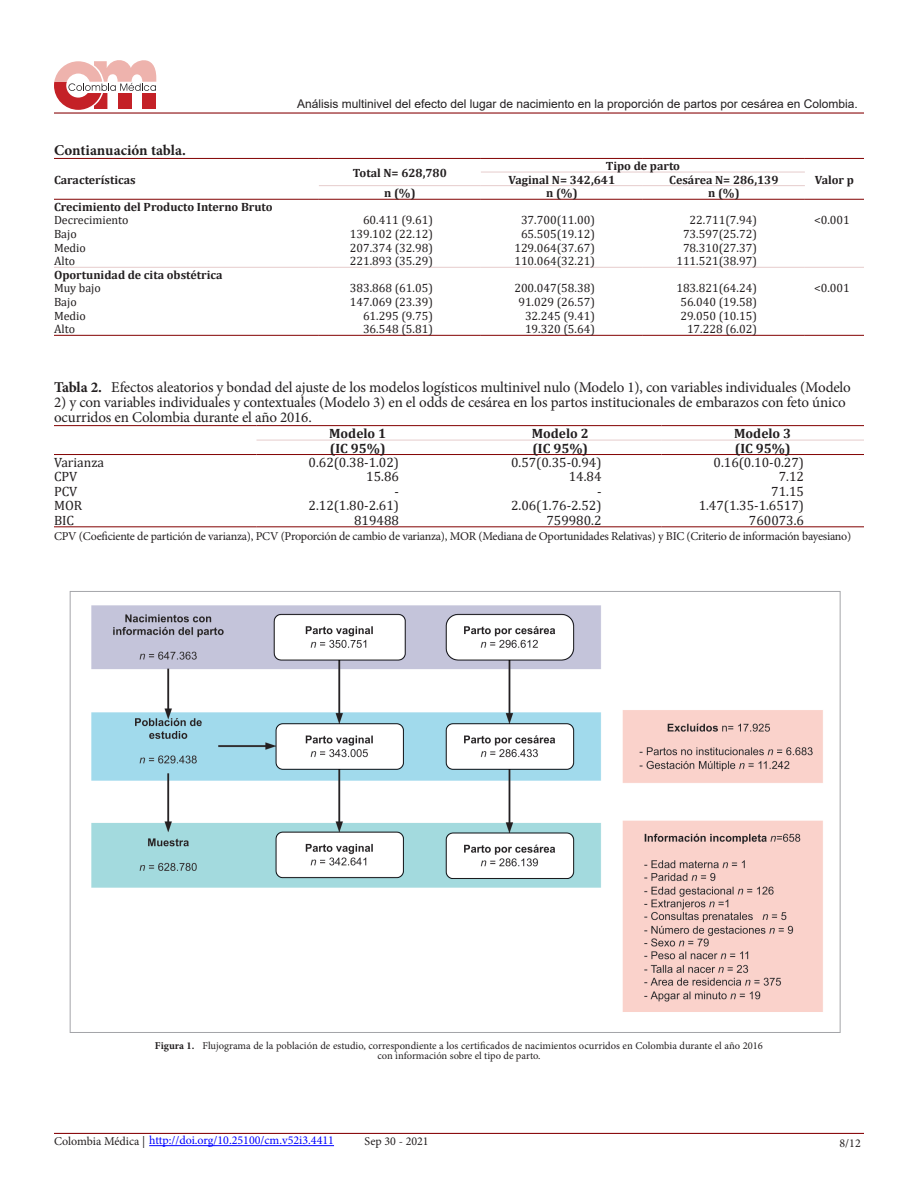
<style>
.page{position:relative;width:918px;height:1188px;background:#fff}
.page>*{position:absolute;margin:0;border:0;box-sizing:border-box;transform-origin:0 0}
.t1{font:15px/15px "Minion Pro";letter-spacing:-.01em;color:#231f20}
.t2{font:700 15px "Minion Pro";color:#231f20}
.t3{font:13.5px "Cambria";color:#231f20}
.t4{font:700 13.5px "Cambria";color:#231f20}
.t5{font:12px "Cambria";color:#231f20}
.t6{font:700 12px "Cambria";color:#231f20}
.t7{font:12px "Minion Pro";letter-spacing:-.02em;color:#231f20}
.t8{font:12px "Arial";color:#231f20}
.t9{font:12px "Minion Pro";color:#00f}
.t10{font:12px "Minion Pro";color:#231f20}
.t11{font:10.5px/10.5px "Minion Pro";color:#231f20;text-align:center}
.s1{font-weight:700}
.s2{color:#231f20}
</style>
<div class="page">
<hr style="left:54px;top:112px;width:810px;height:2px;background:#8b0d10">
<hr style="left:54px;top:1133px;width:810px;height:1px;background:#8b0d10">
<svg style="left:54px;top:60px;width:102px;height:50px"></svg>
<hr style="left:149px;top:1145px;width:185px;height:1px;background:#00f">
<hr style="left:54px;top:158px;width:265px;height:1px;background:#820000">
<hr style="left:54px;top:199px;width:265px;height:1px;background:#820000">
<hr style="left:319px;top:158px;width:162px;height:1px;background:#820000">
<hr style="left:319px;top:199px;width:162px;height:1px;background:#820000">
<hr style="left:481px;top:158px;width:162px;height:1px;background:#820000">
<hr style="left:643px;top:158px;width:162px;height:1px;background:#820000">
<hr style="left:805px;top:158px;width:59px;height:1px;background:#820000">
<hr style="left:805px;top:199px;width:59px;height:1px;background:#820000">
<hr style="left:481px;top:199px;width:162px;height:1px;background:#820000">
<hr style="left:643px;top:199px;width:162px;height:1px;background:#820000">
<hr style="left:481px;top:185px;width:162px;height:1px;background:#e6cccc">
<hr style="left:643px;top:185px;width:162px;height:1px;background:#e6cccc">
<hr style="left:481px;top:172px;width:162px;height:1px;background:#e6cccc">
<hr style="left:643px;top:172px;width:162px;height:1px;background:#e6cccc">
<hr style="left:54px;top:267px;width:265px;height:1px;background:#e6cccc">
<hr style="left:319px;top:267px;width:162px;height:1px;background:#e6cccc">
<hr style="left:481px;top:267px;width:162px;height:1px;background:#e6cccc">
<hr style="left:643px;top:267px;width:162px;height:1px;background:#e6cccc">
<hr style="left:805px;top:267px;width:59px;height:1px;background:#e6cccc">
<hr style="left:54px;top:335px;width:265px;height:1px;background:#820000">
<hr style="left:319px;top:335px;width:162px;height:1px;background:#820000">
<hr style="left:481px;top:335px;width:162px;height:1px;background:#820000">
<hr style="left:643px;top:335px;width:162px;height:1px;background:#820000">
<hr style="left:805px;top:335px;width:59px;height:1px;background:#820000">
<hr style="left:319px;top:185px;width:162px;height:1px;background:#e6cccc">
<hr style="left:54px;top:425px;width:202px;height:1px;background:#820000">
<hr style="left:256px;top:425px;width:203px;height:1px;background:#820000">
<hr style="left:459px;top:425px;width:203px;height:1px;background:#820000">
<hr style="left:662px;top:425px;width:202px;height:1px;background:#820000">
<hr style="left:54px;top:454px;width:202px;height:1px;background:#820000">
<hr style="left:256px;top:454px;width:203px;height:1px;background:#820000">
<hr style="left:459px;top:454px;width:203px;height:1px;background:#820000">
<hr style="left:662px;top:454px;width:202px;height:1px;background:#820000">
<hr style="left:256px;top:440px;width:203px;height:1px;background:#e6cccc">
<hr style="left:459px;top:440px;width:203px;height:1px;background:#e6cccc">
<hr style="left:662px;top:440px;width:202px;height:1px;background:#e6cccc">
<hr style="left:54px;top:526px;width:202px;height:1px;background:#820000">
<hr style="left:256px;top:526px;width:203px;height:1px;background:#820000">
<hr style="left:459px;top:526px;width:203px;height:1px;background:#820000">
<hr style="left:662px;top:526px;width:202px;height:1px;background:#820000">
<img style="left:91px;top:605px;width:732px;height:407px">
<p class="t2" style="left:54px;top:140px;width:133px">Contianuación tabla.</p>
<p class="t6" style="left:54px;top:171px;width:83px">Características</p>
<p class="t8" style="left:297px;top:96px;width:562px">Análisis multinivel del efecto del lugar de nacimiento en la proporción de partos por cesárea en Colombia.</p>
<p class="t6" style="left:353px;top:164px;width:95px">Total N= 628,780</p>
<p class="t6" style="left:606px;top:157px;width:76px">Tipo de parto</p>
<p class="t6" style="left:509px;top:171px;width:108px">Vaginal N= 342,641</p>
<p class="t6" style="left:669px;top:171px;width:111px">Cesárea N= 286,139</p>
<p class="t6" style="left:815px;top:171px;width:41px">Valor p</p>
<p class="t6" style="left:384px;top:185px;width:33px">n (%)</p>
<p class="t6" style="left:546px;top:185px;width:33px">n (%)</p>
<p class="t6" style="left:708px;top:185px;width:33px">n (%)</p>
<p class="t6" style="left:54px;top:198px;width:220px">Crecimiento del Producto Interno Bruto</p>
<p class="t5" style="left:54px;top:213px;width:76px">Decrecimiento</p>
<p class="t5" style="left:363px;top:213px;width:71px">60.411 (9.61)</p>
<p class="t5" style="left:521px;top:213px;width:75px">37.700(11.00)</p>
<p class="t5" style="left:690px;top:213px;width:69px">22.711(7.94)</p>
<p class="t5" style="left:814px;top:213px;width:37px">&lt;0.001</p>
<p class="t5" style="left:54px;top:227px;width:24px">Bajo</p>
<p class="t5" style="left:350px;top:227px;width:85px">139.102 (22.12)</p>
<p class="t5" style="left:521px;top:227px;width:75px">65.505(19.12)</p>
<p class="t5" style="left:683px;top:227px;width:75px">73.597(25.72)</p>
<p class="t5" style="left:54px;top:240px;width:34px">Medio</p>
<p class="t5" style="left:350px;top:240px;width:85px">207.374 (32.98)</p>
<p class="t5" style="left:514px;top:240px;width:82px">129.064(37.67)</p>
<p class="t5" style="left:683px;top:240px;width:75px">78.310(27.37)</p>
<p class="t5" style="left:54px;top:254px;width:23px">Alto</p>
<p class="t5" style="left:350px;top:254px;width:85px">221.893 (35.29)</p>
<p class="t5" style="left:514px;top:254px;width:82px">110.064(32.21)</p>
<p class="t5" style="left:676px;top:254px;width:82px">111.521(38.97)</p>
<p class="t6" style="left:54px;top:266px;width:170px">Oportunidad de cita obstétrica</p>
<p class="t5" style="left:54px;top:281px;width:48px">Muy bajo</p>
<p class="t5" style="left:350px;top:281px;width:85px">383.868 (61.05)</p>
<p class="t5" style="left:514px;top:281px;width:82px">200.047(58.38)</p>
<p class="t5" style="left:676px;top:281px;width:82px">183.821(64.24)</p>
<p class="t5" style="left:814px;top:281px;width:37px">&lt;0.001</p>
<p class="t5" style="left:54px;top:295px;width:24px">Bajo</p>
<p class="t5" style="left:350px;top:295px;width:85px">147.069 (23.39)</p>
<p class="t5" style="left:518px;top:295px;width:78px">91.029 (26.57)</p>
<p class="t5" style="left:680px;top:295px;width:78px">56.040 (19.58)</p>
<p class="t5" style="left:54px;top:308px;width:34px">Medio</p>
<p class="t5" style="left:363px;top:308px;width:71px">61.295 (9.75)</p>
<p class="t5" style="left:525px;top:308px;width:71px">32.245 (9.41)</p>
<p class="t5" style="left:680px;top:308px;width:78px">29.050 (10.15)</p>
<p class="t5" style="left:54px;top:322px;width:23px">Alto</p>
<p class="t5" style="left:363px;top:322px;width:71px">36.548 (5.81)</p>
<p class="t5" style="left:525px;top:322px;width:71px">19.320 (5.64)</p>
<p class="t5" style="left:687px;top:322px;width:71px">17.228 (6.02)</p>
<p class="t1" style="left:54px;top:380px;width:798px"><span class="s1">Tabla 2.</span> Efectos aleatorios y bondad del ajuste de los modelos logísticos multinivel nulo (Modelo 1), con variables individuales (Modelo</p>
<p class="t1" style="left:54px;top:395px;width:793px">2) y con variables individuales y contextuales (Modelo 3) en el odds de cesárea en los partos institucionales de embarazos con feto único ocurridos en Colombia durante el año 2016.</p>
<p class="t4" style="left:329px;top:424px;width:59px">Modelo 1</p>
<p class="t4" style="left:532px;top:424px;width:59px">Modelo 2</p>
<p class="t4" style="left:734px;top:424px;width:59px">Modelo 3</p>
<p class="t4" style="left:330px;top:438px;width:57px">(IC 95%)</p>
<p class="t4" style="left:532px;top:438px;width:57px">(IC 95%)</p>
<p class="t4" style="left:735px;top:438px;width:57px">(IC 95%)</p>
<p class="t3" style="left:54px;top:455px;width:52px">Varianza</p>
<p class="t3" style="left:309px;top:455px;width:92px">0.62(0.38-1.02)</p>
<p class="t3" style="left:511px;top:455px;width:92px">0.57(0.35-0.94)</p>
<p class="t3" style="left:714px;top:455px;width:92px">0.16(0.10-0.27)</p>
<p class="t3" style="left:54px;top:469px;width:25px">CPV</p>
<p class="t3" style="left:366px;top:469px;width:34px">15.86</p>
<p class="t3" style="left:569px;top:469px;width:34px">14.84</p>
<p class="t3" style="left:779px;top:469px;width:27px">7.12</p>
<p class="t3" style="left:54px;top:483px;width:25px">PCV</p>
<p class="t3" style="left:395px;top:483px;width:6px">-</p>
<p class="t3" style="left:597px;top:483px;width:6px">-</p>
<p class="t3" style="left:771px;top:483px;width:34px">71.15</p>
<p class="t3" style="left:54px;top:498px;width:30px">MOR</p>
<p class="t3" style="left:309px;top:498px;width:92px">2.12(1.80-2.61)</p>
<p class="t3" style="left:511px;top:498px;width:92px">2.06(1.76-2.52)</p>
<p class="t3" style="left:699px;top:498px;width:107px">1.47(1.35-1.6517)</p>
<p class="t3" style="left:54px;top:512px;width:22px">BIC</p>
<p class="t3" style="left:354px;top:512px;width:46px">819488</p>
<p class="t3" style="left:546px;top:512px;width:57px">759980.2</p>
<p class="t3" style="left:749px;top:512px;width:57px">760073.6</p>
<p class="t7" style="left:54px;top:528px;width:799px">CPV (Coeficiente de partición de varianza), PCV (Proporción de cambio de varianza), MOR (Mediana de Oportunidades Relativas) y BIC (Criterio de información bayesiano)</p>
<p class="t11" style="left:155px;top:1040px;width:610px"><span class="s1">Figura 1.</span> Flujograma de la población de estudio, correspondiente a los certificados de nacimientos ocurridos en Colombia durante el año 2016 con información sobre el tipo de parto.</p>
<p class="t9" style="left:54px;top:1133px;width:282px"><span class="s2">Colombia Médica |</span> http://doi.org/10.25100/cm.v52i3.4411</p>
<p class="t10" style="left:364px;top:1133px;width:66px">Sep 30 - 2021</p>
<p class="t7" style="left:840px;top:1135px;width:23px">8/12</p>
</div>
